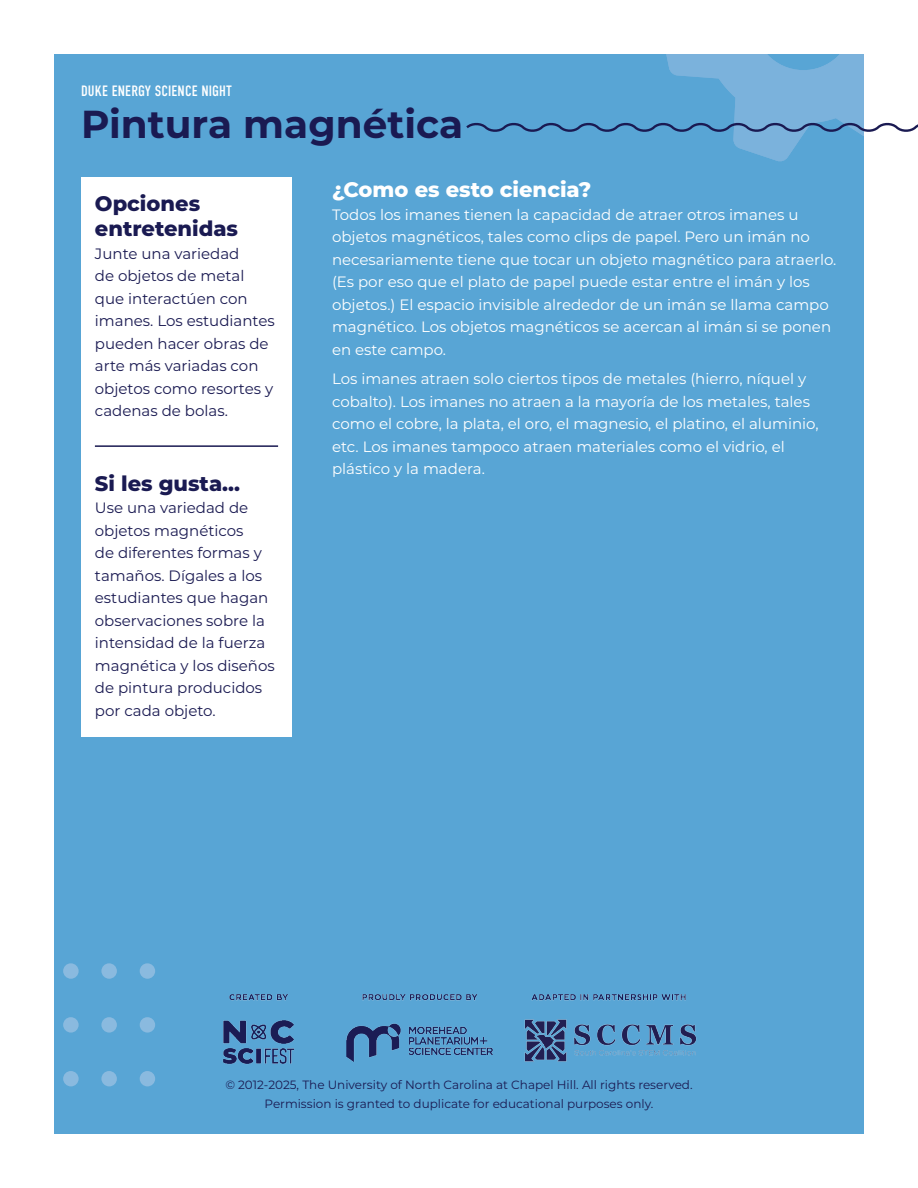
<style>
.page{position:relative;width:918px;height:1188px;background:#fff}
.page>*{position:absolute;margin:0;border:0;box-sizing:border-box;transform-origin:0 0}
.Activity_Title__back{font:700 39px "Montserrat";color:#1a1a52}
.Heading_1{font:800 21px "Montserrat";color:#1a1a52}
.Heading_1-2{font:800 21px "Montserrat";color:#fff}
.Body_Text{font:15px/22.5px "Montserrat";color:#fff}
.Body_Text-2{font:15px/22.5px "Montserrat";color:#1a1a52}
.DESN__back{font:15px "DIN Condensed";letter-spacing:.01em;color:#fff}
.t1{font:12px/19.5px "Montserrat";color:#1a1a52;text-align:center}
</style>
<div class="page">
<div style="left:54px;top:54px;width:810px;height:1080px;background:#58a5d5"></div>
<div style="left:140px;top:963px;width:15px;height:16px;background:#8abadf;border-radius:50%"></div>
<div style="left:101px;top:963px;width:16px;height:16px;background:#8abadf;border-radius:50%"></div>
<div style="left:63px;top:963px;width:16px;height:16px;background:#8abadf;border-radius:50%"></div>
<div style="left:140px;top:1017px;width:15px;height:16px;background:#8abadf;border-radius:50%"></div>
<div style="left:101px;top:1017px;width:16px;height:16px;background:#8abadf;border-radius:50%"></div>
<div style="left:63px;top:1017px;width:16px;height:16px;background:#8abadf;border-radius:50%"></div>
<div style="left:140px;top:1071px;width:15px;height:15px;background:#8abadf;border-radius:50%"></div>
<div style="left:101px;top:1071px;width:16px;height:15px;background:#8abadf;border-radius:50%"></div>
<div style="left:63px;top:1071px;width:16px;height:15px;background:#8abadf;border-radius:50%"></div>
<img style="left:222px;top:994px;width:475px;height:70px">
<svg style="left:466px;top:54px;width:452px;height:108px"></svg>
<div style="left:81px;top:177px;width:211px;height:560px;background:#fff"></div>
<hr style="left:95px;top:445px;width:183px;height:2px;background:#1a1a52">
<p class="DESN__back" style="left:81px;top:82px;width:153px">DUKE ENERGY SCIENCE NIGHT</p>
<p class="Activity_Title__back" style="left:81px;top:96px;width:384px">Pintura magnética</p>
<p class="Heading_1-2" style="left:332px;top:175px;width:261px">¿Como es esto ciencia?</p>
<p class="Body_Text" style="left:332px;top:203px;width:506px">Todos los imanes tienen la capacidad de atraer otros imanes u objetos magnéticos, tales como clips de papel. Pero un imán no necesariamente tiene que tocar un objeto magnético para atraerlo. (Es por eso que el plato de papel puede estar entre el imán y los objetos.) El espacio invisible alrededor de un imán se llama campo magnético. Los objetos magnéticos se acercan al imán si se ponen en este campo.</p>
<p class="Body_Text" style="left:332px;top:367px;width:488px">Los imanes atraen solo ciertos tipos de metales (hierro, níquel y cobalto). Los imanes no atraen a la mayoría de los metales, tales como el cobre, la plata, el oro, el magnesio, el platino, el aluminio, etc. Los imanes tampoco atraen materiales como el vidrio, el plástico y la madera.</p>
<p class="Heading_1" style="left:95px;top:188px;width:107px">Opciones</p>
<p class="Heading_1" style="left:95px;top:213px;width:145px">entretenidas</p>
<p class="Body_Text-2" style="left:95px;top:242px;width:181px">Junte una variedad<br>de objetos de metal que interactúen con imanes. Los estudiantes pueden hacer obras de arte más variadas con objetos como resortes y cadenas de bolas.</p>
<p class="Heading_1" style="left:95px;top:468px;width:147px">Si les gusta...</p>
<p class="Body_Text-2" style="left:95px;top:496px;width:181px">Use una variedad de objetos magnéticos<br>de diferentes formas y tamaños. Dígales a los estudiantes que hagan observaciones sobre la intensidad de la fuerza magnética y los diseños de pintura producidos por cada objeto.</p>
<p class="t1" style="left:225px;top:1075px;width:469px">© 2012-2025, The University of North Carolina at Chapel Hill. All rights reserved.<br>Permission is granted to duplicate for educational purposes only.</p>
</div>
